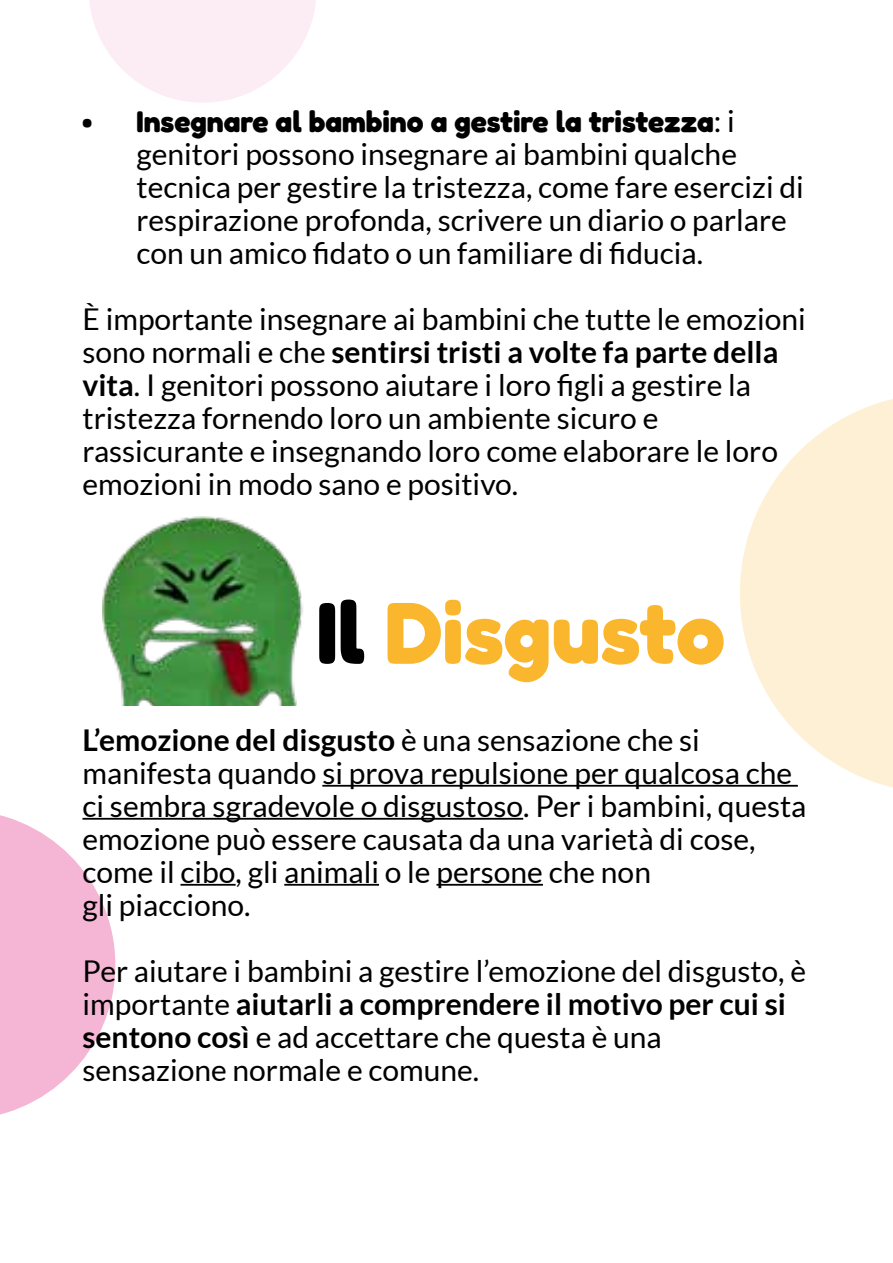
<style>
.page{position:relative;width:893px;height:1263px;background:#fff}
.page>*{position:absolute;margin:0;border:0;box-sizing:border-box;transform-origin:0 0}
.t1{font:700 87px "Fredoka";color:#fab62d}
.t2{font:30px/33px "Lato";color:#000}
.t3{font:700 30px "Fredoka";color:#000}
.s1{font-family:"Lato";font-weight:400}
.s2{font-weight:700}
.s3{color:#000}
</style>
<div class="page">
<svg style="left:89px;top:0;width:227px;height:103px"></svg>
<svg style="left:740px;top:399px;width:153px;height:389px;fill:#fef0d5"></svg>
<svg style="left:0;top:815px;width:115px;height:300px"></svg>
<hr style="left:322px;top:785px;width:476px;height:2px;background:#000">
<hr style="left:82px;top:818px;width:441px;height:2px;background:#000">
<hr style="left:180px;top:884px;width:56px;height:2px;background:#000">
<hr style="left:284px;top:884px;width:95px;height:2px;background:#000">
<hr style="left:436px;top:884px;width:107px;height:2px;background:#000">
<img style="left:102px;top:517px;width:201px;height:188px">
<p class="t3" style="left:82px;top:102px;width:654px">• Insegnare al bambino a gestire la tristezza<span class="s1">: i</span></p>
<p class="t2" style="left:136px;top:137px;width:669px">genitori possono insegnare ai bambini qualche tecnica per gestire la tristezza, come fare esercizi di respirazione profonda, scrivere un diario o parlare con un amico fidato o un familiare di fiducia.</p>
<p class="t2" style="left:82px;top:302px;width:725px">È importante insegnare ai bambini che tutte le emozioni sono normali e che <span class="s2">sentirsi tristi a volte fa parte della vita</span>. I genitori possono aiutare i loro figli a gestire la tristezza fornendo loro un ambiente sicuro e rassicurante e insegnando loro come elaborare le loro emozioni in modo sano e positivo.</p>
<h1 class="t1" style="left:317px;top:576px;width:410px"><span class="s3">Il</span> Disgusto</h1>
<p class="t2" style="left:82px;top:723px;width:725px"><span class="s2">L’emozione del disgusto</span> è una sensazione che si manifesta quando si prova repulsione per qualcosa che ci sembra sgradevole o disgustoso. Per i bambini, questa emozione può essere causata da una varietà di cose, come il cibo, gli animali o le persone che non<br>gli piacciono.</p>
<p class="t2" style="left:82px;top:954px;width:725px">Per aiutare i bambini a gestire l’emozione del disgusto, è importante <span class="s2">aiutarli a comprendere il motivo per cui si sentono così</span> e ad accettare che questa è una sensazione normale e comune.</p>
</div>
